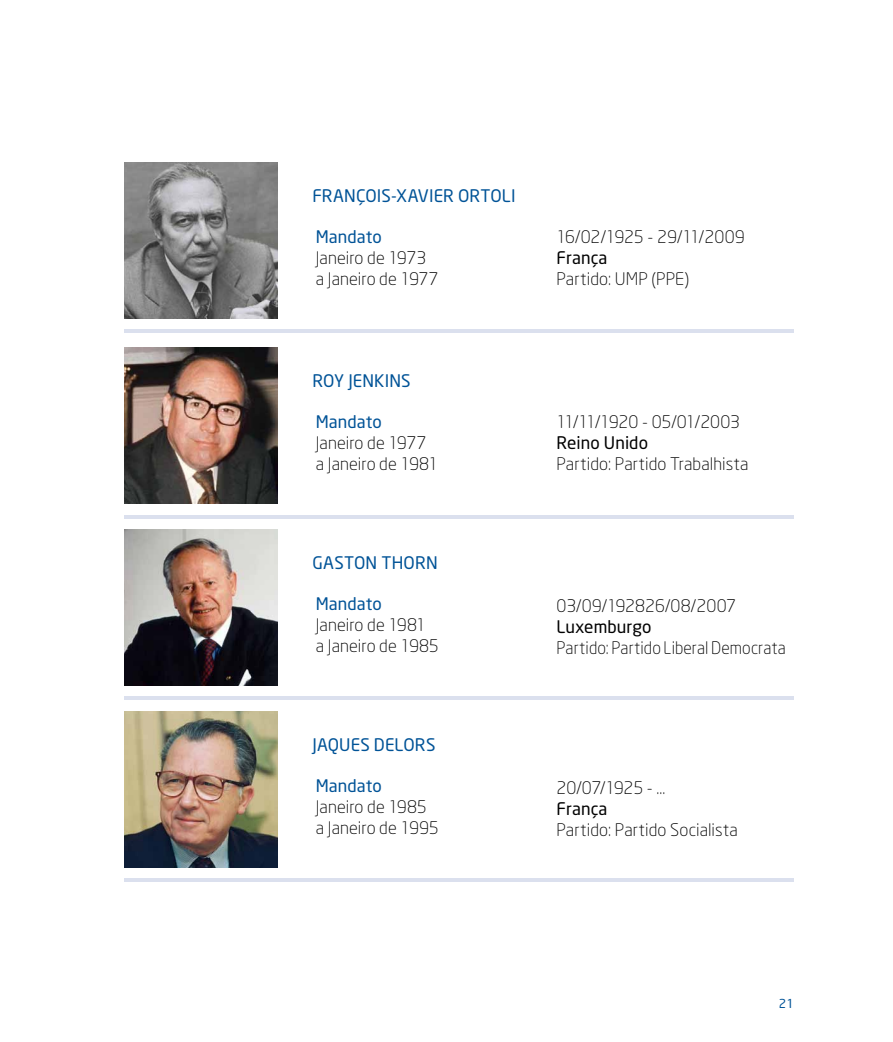
<style>
.page{position:relative;width:893px;height:1042px;background:#fff}
.page>*{position:absolute;margin:0;border:0;box-sizing:border-box;transform-origin:0 0}
.t1{font:300 17.15px/21px "Neo Sans";letter-spacing:.005em;color:#000}
.t2{font:17.15px "Neo Sans";letter-spacing:.005em;color:#005397}
.t3{font:17.15px "Neo Sans";letter-spacing:.005em;color:#000}
.t4{font:300 17.15px "Neo Sans";letter-spacing:.005em;color:#000;scale:.96 1}
.t5{font:12.25px "Neo Sans";color:#005397}
</style>
<div class="page">
<img style="left:125px;top:162px;width:153px;height:156px">
<hr style="left:124px;top:329px;width:670px;height:4px;background:#dbe0ee">
<img style="left:125px;top:347px;width:153px;height:157px">
<hr style="left:124px;top:515px;width:670px;height:3px;background:#dbe0ee">
<img style="left:125px;top:529px;width:153px;height:156px">
<hr style="left:124px;top:696px;width:670px;height:4px;background:#dbe0ee">
<img style="left:125px;top:711px;width:153px;height:156px">
<hr style="left:124px;top:878px;width:670px;height:4px;background:#dbe0ee">
<p class="t2" style="left:312px;top:185px;width:21px">François</p>
<p class="t2" style="left:391px;top:185px;width:27px">-Xavier</p>
<p class="t2" style="left:458px;top:185px;width:22px">Ortoli</p>
<p class="t2" style="left:316px;top:226px;width:67px">Mandato</p>
<p class="t1" style="left:316px;top:247px;width:124px">Janeiro de 1973 a Janeiro de 1977</p>
<p class="t2" style="left:312px;top:370px;width:82px">Roy Jenkins</p>
<p class="t2" style="left:316px;top:411px;width:67px">Mandato</p>
<p class="t1" style="left:316px;top:432px;width:124px">Janeiro de 1977 a Janeiro de 1981</p>
<p class="t2" style="left:312px;top:552px;width:23px">Gaston</p>
<p class="t2" style="left:381px;top:552px;width:23px">Thorn</p>
<p class="t2" style="left:316px;top:593px;width:67px">Mandato</p>
<p class="t1" style="left:316px;top:614px;width:125px">Janeiro de 1981<br>a Janeiro de 1985</p>
<p class="t2" style="left:312px;top:734px;width:16px">Jaques</p>
<p class="t2" style="left:374px;top:734px;width:22px">Delors</p>
<p class="t2" style="left:316px;top:775px;width:67px">Mandato</p>
<p class="t1" style="left:316px;top:796px;width:124px">Janeiro de 1985 a Janeiro de 1995</p>
<p class="t1" style="left:557px;top:226px;width:190px">16/02/1925 - 29/11/2009</p>
<p class="t3" style="left:557px;top:247px;width:52px">França</p>
<p class="t1" style="left:557px;top:268px;width:134px">Partido: UMP (PPE)</p>
<p class="t1" style="left:557px;top:411px;width:185px">11/11/1920 - 05/01/2003</p>
<p class="t3" style="left:557px;top:432px;width:93px">Reino Unido</p>
<p class="t1" style="left:557px;top:453px;width:193px">Partido: Partido Trabalhista</p>
<p class="t1" style="left:557px;top:595px;width:181px">03/09/192826/08/2007</p>
<p class="t3" style="left:557px;top:616px;width:97px">Luxemburgo</p>
<p class="t4" style="left:557px;top:637px;width:240px">Partido: Partido Liberal Democrata</p>
<p class="t1" style="left:557px;top:777px;width:110px">20/07/1925 - ...</p>
<p class="t3" style="left:557px;top:798px;width:52px">França</p>
<p class="t1" style="left:557px;top:819px;width:183px">Partido: Partido Socialista</p>
<p class="t5" style="left:779px;top:996px;width:16px">21</p>
</div>
